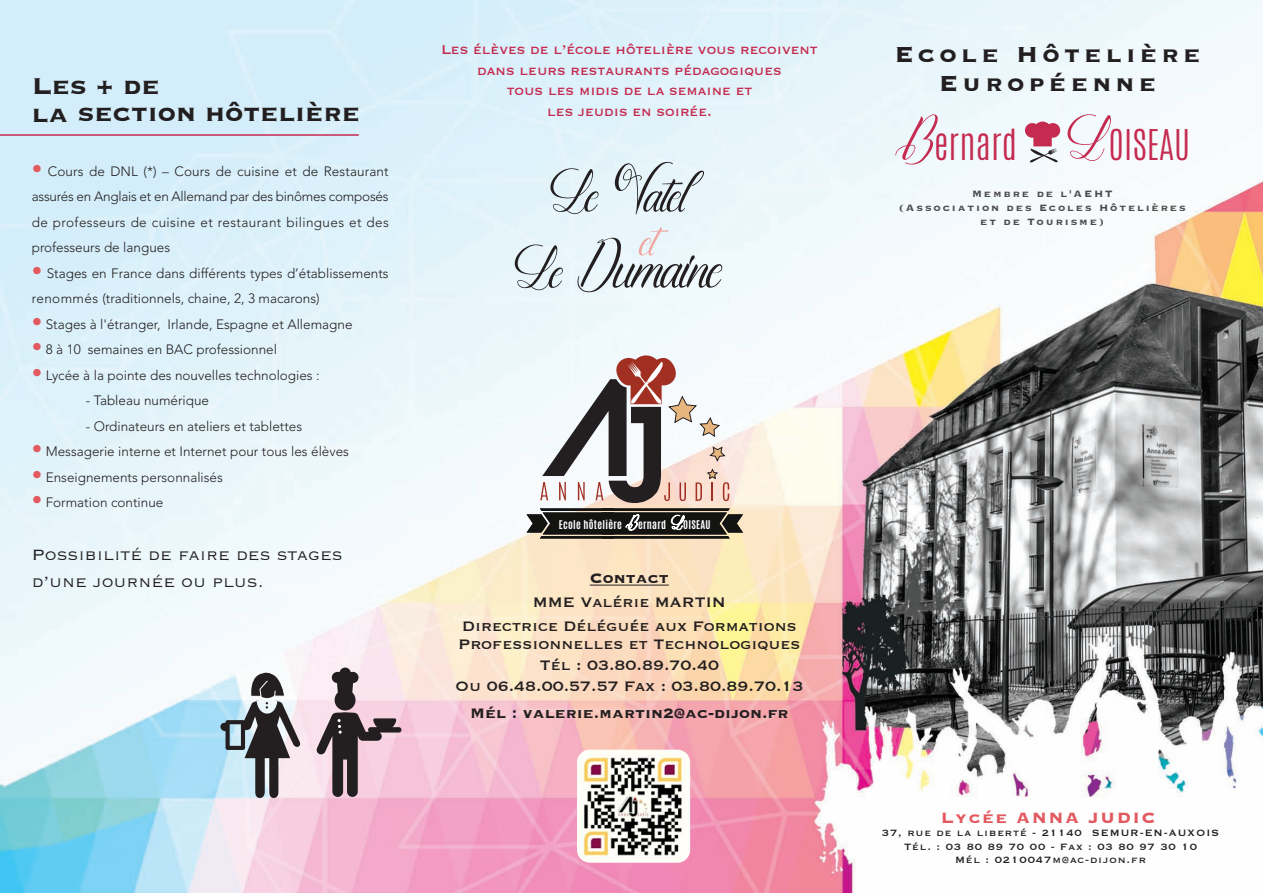
<style>
.page{position:relative;width:1263px;height:893px;background:#fff}
.page>*{position:absolute;margin:0;border:0;box-sizing:border-box;transform-origin:0 0}
.t1{font:88.5px "Questionand Love";color:#231f20}
.t2{font:76.5px "Questionand Love";color:#231f20}
.t3{font:66.3px "Questionand Love";color:#f0a8a5}
.t4{font:300 36px "Antonio";color:#c52b50}
.t5{font:700 30px/27.2px "Copperplate";color:#231f20}
.t6{font:700 28.5px/28.5px "Copperplate";letter-spacing:.15em;color:#231f20;text-align:center}
.t7{font:300 19.5px/27px "Copperplate";color:#231f20}
.t8{font:700 19.5px "Copperplate";letter-spacing:.075em;color:#e2595f}
.t9{font:18px/21px "Copperplate";color:#231f20;text-align:center}
.t10{font:700 18px "Copperplate";color:#231f20}
.t11{font:16.5px/20.4px "Copperplate";color:#c52b50;text-align:center;scale:.95 1}
.t12{font:300 13.5px/25.5px "Avenir";color:#231f20;text-align:justify}
.t13{font:12px/13.5px "Copperplate";letter-spacing:.075em;color:#231f20;text-align:center}
.t14{font:700 12px/14.1px "Copperplate";letter-spacing:.155em;color:rgb(0 0 0/.7);text-align:center}
.t15{font:700 10.2px "Antonio";letter-spacing:.025em;color:#fff}
.s1{font-size:21px;color:#e2595f}
.s2{font-size:88.5px}
.s3{font-size:76.5px}
.s4{font-family:"Questionand Love";font-weight:400;font-size:78px}
</style>
<div class="page">
<img style="left:1px;top:0;width:1262px;height:893px">
<hr style="left:590px;top:585px;width:79px;height:1px;background:#231f20">
<hr style="left:0;top:134px;width:359px;height:2px;background:#c52b50">
<svg style="left:220px;top:672px;width:80px;height:126px"></svg>
<svg style="left:527px;top:355px;width:216px;height:183px"></svg>
<div style="left:335px;top:690px;width:21px;height:20px;background:#231f20;border-radius:50%"></div>
<svg style="left:332px;top:667px;width:27px;height:26px"></svg>
<svg style="left:316px;top:712px;width:85px;height:85px;background:#a48b95"></svg>
<svg style="left:1025px;top:122px;width:35px;height:41px"></svg>
<img style="left:577px;top:750px;width:113px;height:113px;border-radius:13px">
<h3 class="t5" style="left:32px;top:71px;width:330px">Les + de<br>la section hôtelière</h3>
<p class="t12" style="left:32px;top:158px;width:358px"><span class="s1">•</span> Cours de DNL (*) – Cours de cuisine et de Restaurant assurés en Anglais et en Allemand par des binômes composés de professeurs de cuisine et restaurant bilingues et des professeurs de langues</p>
<p class="t12" style="left:32px;top:260px;width:358px"><span class="s1">•</span> Stages en France dans différents types d’établissements renommés (traditionnels, chaine, 2, 3 macarons)</p>
<p class="t12" style="left:32px;top:311px;width:322px"><span class="s1">•</span> Stages à l'étranger, Irlande, Espagne et Allemagne</p>
<p class="t12" style="left:32px;top:337px;width:247px"><span class="s1">•</span> 8 à 10 semaines en BAC professionnel</p>
<p class="t12" style="left:32px;top:362px;width:289px"><span class="s1">•</span> Lycée à la pointe des nouvelles technologies :</p>
<p class="t12" style="left:86px;top:388px;width:125px">- Tableau numérique</p>
<p class="t12" style="left:86px;top:413px;width:218px">- Ordinateurs en ateliers et tablettes</p>
<p class="t12" style="left:32px;top:439px;width:319px"><span class="s1">•</span> Messagerie interne et Internet pour tous les élèves</p>
<p class="t12" style="left:32px;top:464px;width:193px"><span class="s1">•</span> Enseignements personnalisés</p>
<p class="t12" style="left:32px;top:490px;width:133px"><span class="s1">•</span> Formation continue</p>
<h3 class="t7" style="left:32px;top:540px;width:312px">Possibilité de faire des stages d’une journée ou plus.</h3>
<p class="t11" style="left:441px;top:39px;width:398px">Les élèves de l’école hôtelière vous recoivent dans leurs restaurants pédagogiques<br>tous les midis de la semaine et<br>les jeudis en soirée.</p>
<h2 class="t2" style="left:547px;top:161px;width:140px">Le <span class="s2">V</span>atel</h2>
<h1 class="t1" style="left:511px;top:229px;width:212px"><span class="s3">Le</span> Dumaine</h1>
<h3 class="t3" style="left:639px;top:212px;width:17px">et</h3>
<p class="t15" style="left:559px;top:519px;width:64px">Ecole hôtelière</p>
<p class="t15" style="left:638px;top:519px;width:29px">ernard</p>
<p class="t15" style="left:683px;top:519px;width:29px">OISEAU</p>
<h3 class="t10" style="left:590px;top:566px;width:81px">Contact</h3>
<h3 class="t9" style="left:462px;top:589px;width:336px;line-height:24px">MME Valérie MARTIN<br>Directrice Déléguée aux Formations</h3>
<h3 class="t9" style="left:455px;top:633px;width:350px">Professionnelles et Technologiques<br>Tél : 03.80.89.70.40<br>Ou 06.48.00.57.57 Fax : 03.80.89.70.13</h3>
<h3 class="t10" style="left:470px;top:702px;width:320px">Mél : valerie.martin2@ac-dijon.fr</h3>
<h3 class="t6" style="left:894px;top:39px;width:308px">Ecole Hôtelière<br>Européenne</h3>
<h3 class="t4" style="left:895px;top:126px;width:297px"><span class="s4">B</span>ernard <span class="s4">L</span>OISEAU</h3>
<p class="t14" style="left:899px;top:186px;width:289px">Membre de l'AEHT<br>(Association des Ecoles Hôtelières et de Tourisme)</p>
<h3 class="t8" style="left:941px;top:805px;width:216px">Lycée ANNA JUDIC</h3>
<p class="t13" style="left:882px;top:826px;width:339px">37, rue de la liberté - 21140 SEMUR-EN-AUXOIS<br>Tél. : 03 80 89 70 00 - Fax : 03 80 97 30 10<br>Mél : 0210047m@ac-dijon.fr</p>
</div>
